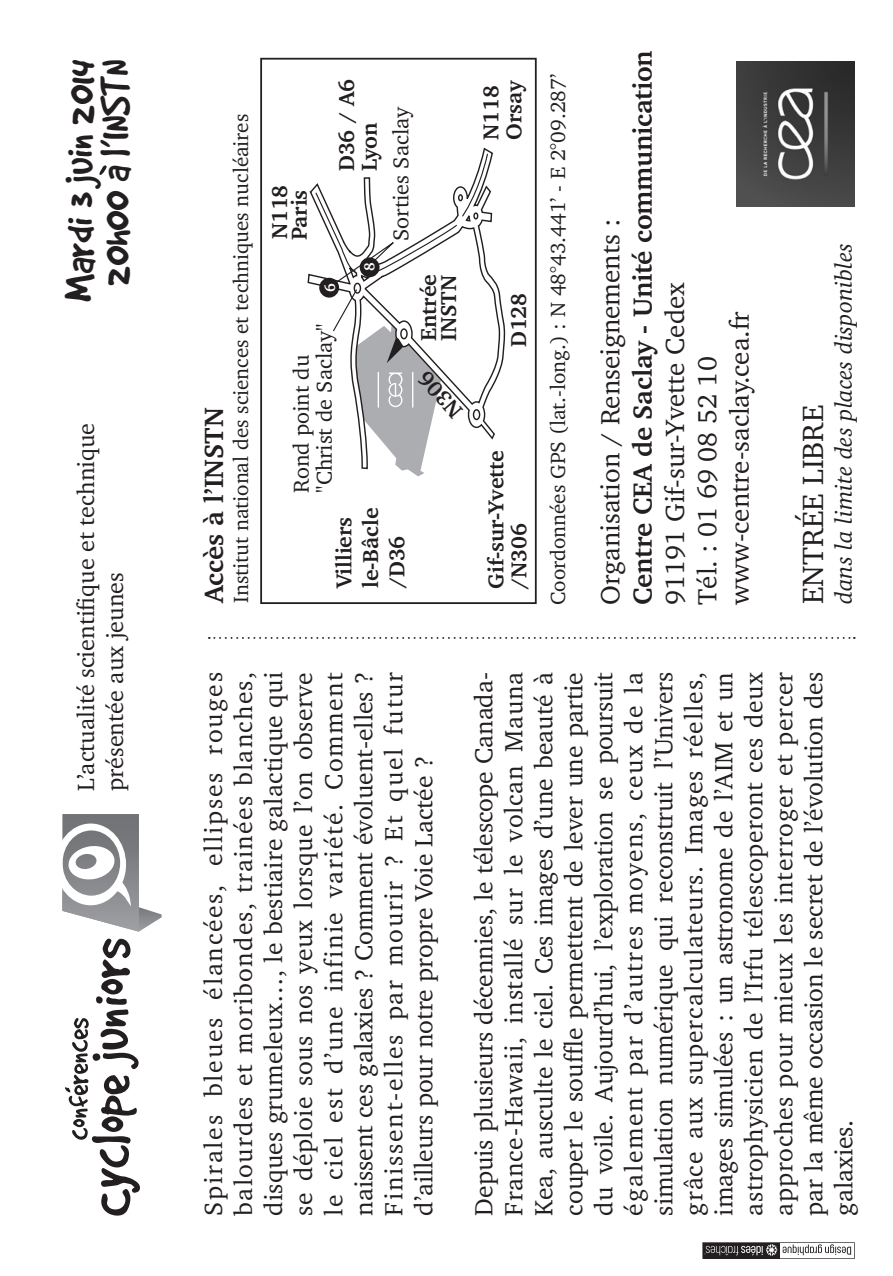
<style>
.page{position:relative;width:893px;height:1276px;background:#fff}
.page>*{position:absolute;margin:0;border:0;box-sizing:border-box;transform-origin:0 0}
.t1{font:46.2px "Good Dog Plain";letter-spacing:-.005em;color:#231f20}
.t2{font:30px "Charter BT";color:#231f20}
.t3{font:27px "Charter BT";color:#231f20}
.t4{font:700 27px "Charter BT";letter-spacing:-.005em;color:#231f20}
.t5{font:25.5px/30px "Charter BT";color:#231f20;text-align:justify}
.t6{font:24px "Charter BT";color:#231f20}
.t7{font:italic 24px "Charter BT";color:#231f20}
.t8{font:700 22.2px/22.8px "Charter BT";color:#231f20}
.t9{font:22.2px/22.8px "Charter BT";color:#231f20}
.t10{font:21px "Charter BT";color:#231f20}
.t11{font:700 15px "Charter BT";color:#fff}
</style>
<div class="page">
<svg style="left:209px;top:637px;width:646px;height:2px"></svg>
<svg style="left:307px;top:147px;width:199px;height:293px"></svg>
<svg style="left:315px;top:153px;width:174px;height:323px"></svg>
<div style="left:319px;top:278px;width:20px;height:20px;background:#231f20;border-radius:50%"></div>
<div style="left:260px;top:58px;width:277px;height:546px;border:2px solid #231f20"></div>
<svg style="left:702px;top:1242px;width:153px;height:16px"></svg>
<img style="left:737px;top:62px;width:118px;height:144px">
<svg style="left:62px;top:814px;width:100px;height:117px"></svg>
<svg style="left:65px;top:938px;width:75px;height:277px"></svg>
<svg style="left:99px;top:165px;width:8px;height:10px"></svg>
<p class="t1" style="left:65px;top:302px;width:245px;rotate:-90deg">Mardi 3 juin 2014</p>
<p class="t1" style="left:101px;top:286px;width:227px;rotate:-90deg">20h00 a l’INSTN</p>
<p class="t6" style="left:71px;top:791px;width:370px;rotate:-90deg">L’actualité scientifique et technique</p>
<p class="t6" style="left:100px;top:791px;width:220px;rotate:-90deg">présentée aux jeunes</p>
<p class="t4" style="left:197px;top:603px;width:197px;rotate:-90deg">Accès à l’INSTN</p>
<p class="t10" style="left:228px;top:603px;width:491px;rotate:-90deg">Institut national des sciences et techniques nucléaires</p>
<p class="t8" style="left:269px;top:240px;width:57px;line-height:19.5px;rotate:-90deg">N118<br>Paris</p>
<p class="t8" style="left:335px;top:171px;width:94px;rotate:-90deg">D36 / A6<br>Lyon</p>
<p class="t11" style="left:360px;top:271px;width:10px;rotate:-90deg">8</p>
<p class="t9" style="left:389px;top:241px;width:136px;rotate:-90deg">Sorties Saclay</p>
<p class="t11" style="left:321px;top:292px;width:10px;rotate:-90deg">6</p>
<p class="t9" style="left:289px;top:493px;width:171px;rotate:-90deg">Rond point du "Christ de Saclay"</p>
<p class="t8" style="left:330px;top:588px;width:82px;line-height:26.4px;rotate:-90deg">Villiers le-Bâcle /D36</p>
<p class="t8" style="left:418px;top:341px;width:68px;line-height:20.1px;rotate:-90deg">Entrée<br>INSTN</p>
<p class="t8" style="left:449px;top:423px;width:56px;rotate:-131deg">N306</p>
<p class="t8" style="left:479px;top:140px;width:61px;rotate:-90deg">N118<br>Orsay</p>
<p class="t8" style="left:507px;top:347px;width:56px;rotate:-90deg">D128</p>
<p class="t8" style="left:484px;top:589px;width:140px;rotate:-90deg">Gif-sur-Yvette /N306</p>
<p class="t10" style="left:545px;top:605px;width:532px;rotate:-90deg">Coordonnées GPS (lat.-long.) : N 48°43.441’ - E 2°09.287’</p>
<p class="t4" style="left:626px;top:605px;width:556px;rotate:-90deg">Centre CEA de Saclay - Unité communication</p>
<p class="t3" style="left:593px;top:605px;width:388px;rotate:-90deg">Organisation / Renseignements :</p>
<p class="t3" style="left:658px;top:605px;width:324px;rotate:-90deg">91191 Gif-sur-Yvette Cedex</p>
<p class="t3" style="left:691px;top:605px;width:250px;rotate:-90deg">Tél. : 01 69 08 52 10</p>
<p class="t3" style="left:723px;top:605px;width:295px;rotate:-90deg">www-centre-saclay.cea.fr</p>
<p class="t2" style="left:794px;top:604px;width:200px;rotate:-90deg">ENTRÉE LIBRE</p>
<p class="t7" style="left:828px;top:604px;width:362px;rotate:-90deg">dans la limite des places disponibles</p>
<p class="t5" style="left:198px;top:1215px;width:545px;rotate:-90deg">Spirales bleues élancées, ellipses rouges balourdes et moribondes, trainées blanches, disques grumeleux…, le bestiaire galactique qui se déploie sous nos yeux lorsque l’on observe le ciel est d’une infinie variété. Comment naissent ces galaxies ? Comment évoluent-elles ?<br>Finissent-elles par mourir ? Et quel futur d’ailleurs pour notre propre Voie Lactée ?</p>
<p class="t5" style="left:468px;top:1215px;width:545px;rotate:-90deg">Depuis plusieurs décennies, le télescope Canada-France-Hawaii, installé sur le volcan Mauna Kea, ausculte le ciel. Ces images d’une beauté à couper le souffle permettent de lever une partie du voile. Aujourd’hui, l’exploration se poursuit également par d’autres moyens, ceux de la simulation numérique qui reconstruit l’Univers grâce aux supercalculateurs. Images réelles, images simulées : un astronome de l’AIM et un astrophysicien de l’Irfu télescoperont ces deux approches pour mieux les interroger et percer par la même occasion le secret de l’évolution des galaxies.</p>
</div>
